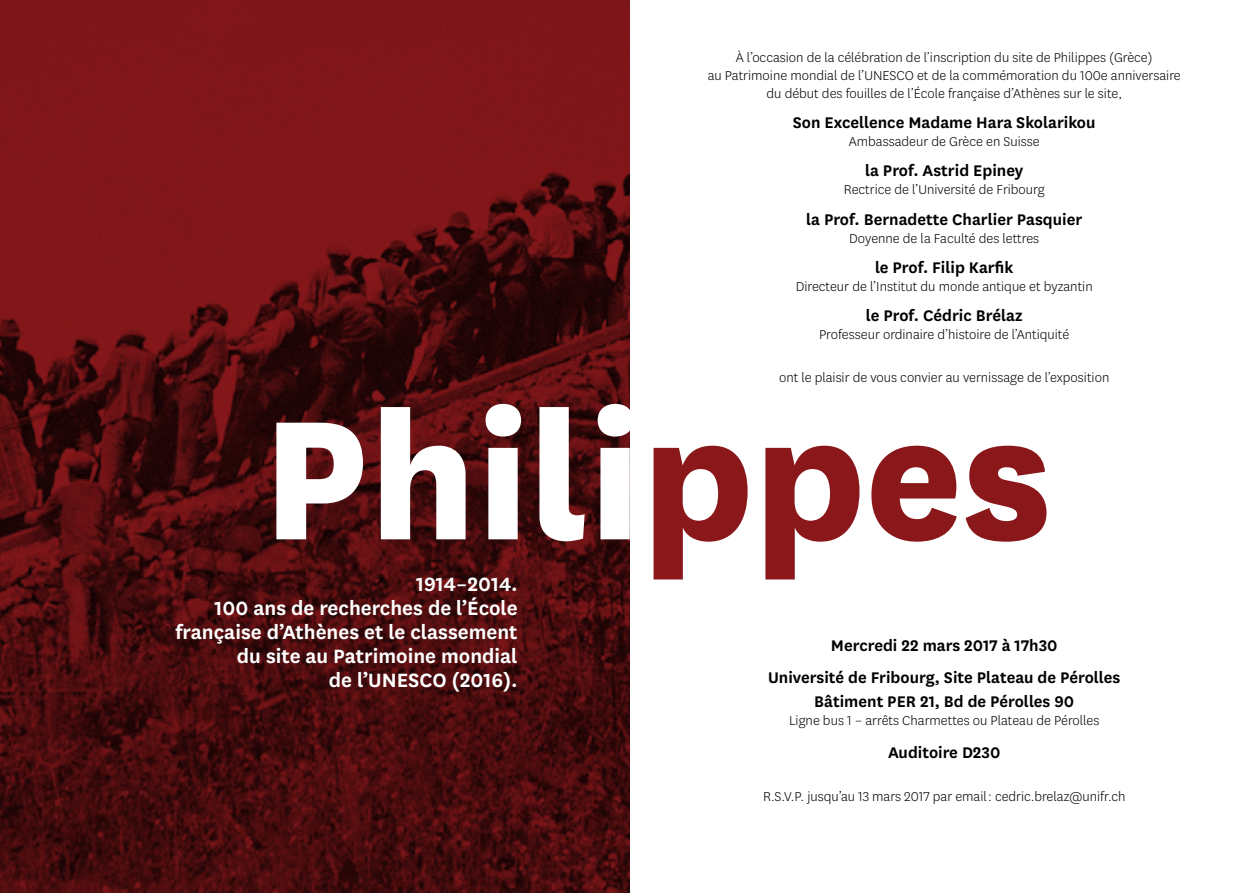
<style>
.page{position:relative;width:1259px;height:893px;background:#fff}
.page>*{position:absolute;margin:0;border:0;box-sizing:border-box;transform-origin:0 0}
.t1{font:800 198px "National Uni Fr";color:#fff}
.t2{font:600 22.5px/24px "National Uni Fr";color:#fff;text-align:right}
.t3{font:600 18px/32.5px "National Uni Fr";color:#000;text-align:center}
.t4{font:300 15px/18px "National Uni Fr";color:#000;text-align:center}
.s1{color:#8a181b}
</style>
<div class="page">
<img style="left:0;top:0;width:629px;height:893px">
<p class="t4" style="left:708px;top:48px;width:474px">À l’occasion de la célébration de l’inscription du site de Philippes (Grèce)<br>au Patrimoine mondial de l’UNESCO et de la commémoration du 100e anniversaire du début des fouilles de l’École française d’Athènes sur le site,</p>
<p class="t3" style="left:793px;top:105px;width:304px">Son Excellence Madame Hara Skolarikou</p>
<p class="t4" style="left:848px;top:132px;width:192px">Ambassadeur de Grèce en Suisse</p>
<p class="t3" style="left:865px;top:153px;width:160px">la Prof. Astrid Epiney</p>
<p class="t4" style="left:843px;top:180px;width:202px">Rectrice de l’Université de Fribourg</p>
<p class="t3" style="left:806px;top:202px;width:278px">la Prof. Bernadette Charlier Pasquier</p>
<p class="t4" style="left:849px;top:229px;width:192px">Doyenne de la Faculté des lettres</p>
<p class="t3" style="left:875px;top:250px;width:140px">le Prof. Filip Karfik</p>
<p class="t4" style="left:795px;top:277px;width:298px">Directeur de l’Institut du monde antique et byzantin</p>
<p class="t3" style="left:866px;top:298px;width:158px">le Prof. Cédric Brélaz</p>
<p class="t4" style="left:819px;top:325px;width:252px">Professeur ordinaire d’histoire de l’Antiquité</p>
<p class="t4" style="left:779px;top:368px;width:332px">ont le plaisir de vous convier au vernissage de l’exposition</p>
<h1 class="t1" style="left:261px;top:336px;width:792px">Phili<span class="s1">ppes</span></h1>
<h2 class="t2" style="left:175px;top:570px;width:344px">1914–2014.<br>100 ans de recherches de l’École française d’Athènes et le classement du site au Patrimoine mondial<br>de l’UNESCO (2016).</h2>
<p class="t3" style="left:768px;top:628px;width:354px">Mercredi 22 mars 2017 à 17h30<br>Université de Fribourg, Site Plateau de Pérolles</p>
<p class="t3" style="left:814px;top:684px;width:262px">Bâtiment PER 21, Bd de Pérolles 90</p>
<p class="t4" style="left:789px;top:711px;width:312px">Ligne bus 1 – arrêts Charmettes ou Plateau de Pérolles</p>
<p class="t3" style="left:888px;top:735px;width:114px">Auditoire D230</p>
<p class="t4" style="left:763px;top:787px;width:364px">R.S.V.P. jusqu’au 13 mars 2017 par email: cedric.brelaz@unifr.ch</p>
</div>
